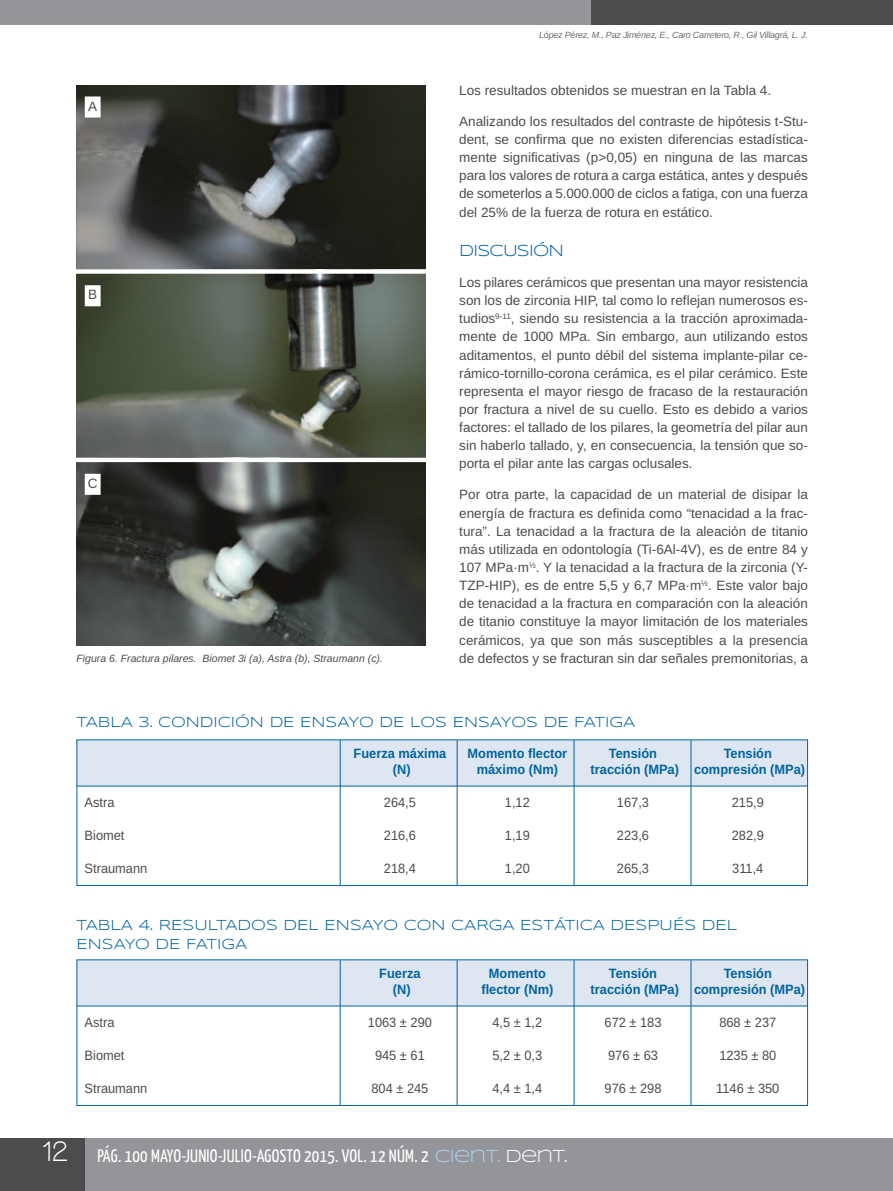
<style>
.page{position:relative;width:893px;height:1191px;background:#fff}
.page>*{position:absolute;margin:0;border:0;box-sizing:border-box;transform-origin:0 0}
.t1{font:18px "Yanone Kaffeesatz";letter-spacing:.015em;color:#fff}
.t2{font:16.5px "Syncopate";letter-spacing:-.05em;color:#00649e}
.t3{font:15px/19.5px "Syncopate";color:#00649e}
.t4{font:13.5px/18.1px "Arimo";color:#4b4c4d;text-align:justify}
.t5{font:13.5px "Arimo";color:#4b4c4d;scale:.95 1}
.t6{font:700 13.5px "Arimo";color:#00649e;scale:.95 1}
.t7{font:italic 10.5px "Arimo";color:#4b4c4d}
.t8{font:italic 9px "Arimo";letter-spacing:-.025em;color:#6c6d70}
.s1{font-family:"Walkway";font-weight:700;font-size:30px}
.s2{font-family:"Syncopate";color:#add2ed}
.s3{font-family:"Syncopate"}
</style>
<div class="page">
<div style="left:0;top:1138px;width:893px;height:53px;background:#939598"></div>
<div style="left:0;top:0;width:599px;height:25px;background:#939598"></div>
<div style="left:591px;top:0;width:302px;height:25px;background:#4b4c4d"></div>
<div style="left:0;top:1138px;width:85px;height:53px;background:#4b4c4d"></div>
<img style="left:77px;top:85px;width:348px;height:184px">
<img style="left:77px;top:274px;width:348px;height:371px">
<div style="left:63px;top:457px;width:368px;height:5px;background:#fff"></div>
<div style="left:77px;top:740px;width:731px;height:45px;background:#dee6f1"></div>
<div style="left:77px;top:739px;width:731px;height:147px;border:1px solid #00649e"></div>
<hr style="left:77px;top:785px;width:731px;height:1px;background:#00649e">
<hr style="left:340px;top:740px;width:1px;height:146px;background:#00649e">
<hr style="left:457px;top:740px;width:1px;height:146px;background:#00649e">
<hr style="left:574px;top:740px;width:1px;height:146px;background:#00649e">
<div style="left:77px;top:960px;width:731px;height:45px;background:#dee6f1"></div>
<hr style="left:77px;top:1005px;width:731px;height:1px;background:#00649e">
<hr style="left:340px;top:960px;width:1px;height:146px;background:#00649e">
<hr style="left:457px;top:960px;width:1px;height:146px;background:#00649e">
<hr style="left:574px;top:960px;width:1px;height:146px;background:#00649e">
<hr style="left:691px;top:740px;width:1px;height:146px;background:#00649e">
<hr style="left:691px;top:960px;width:1px;height:146px;background:#00649e">
<div style="left:85px;top:97px;width:15px;height:20px;background:#fff"></div>
<div style="left:85px;top:286px;width:15px;height:19px;background:#fff"></div>
<div style="left:85px;top:285px;width:15px;height:21px;border:1px solid #fff"></div>
<div style="left:85px;top:474px;width:15px;height:20px;background:#fff"></div>
<p class="t4" style="left:88px;top:97px;width:11px">A</p>
<p class="t4" style="left:88px;top:285px;width:11px">B</p>
<p class="t4" style="left:88px;top:474px;width:11px">C</p>
<p class="t7" style="left:76px;top:652px;width:308px">Figura 6. Fractura pilares. biomet 3i (a), astra (b), Straumann (c).</p>
<p class="t8" style="left:539px;top:30px;width:270px">López pérez, M., paz Jiménez, e., Caro Carretero, r., Gil Villagrá, L. J.</p>
<p class="t4" style="left:459px;top:81px;width:313px">Los resultados obtenidos se muestran en la Tabla 4.</p>
<p class="t4" style="left:459px;top:112px;width:350px">Analizando los resultados del contraste de hipótesis t-Stu&shy;dent, se confirma que no existen diferencias estadística&shy;mente significativas (p&gt;0,05) en ninguna de las marcas para los valores de rotura a carga estática, antes y después de someterlos a 5.000.000 de ciclos a fatiga, con una fuerza del 25% de la fuerza de rotura en estático.</p>
<p class="t2" style="left:459px;top:241px;width:106px">DISCUSIÓN</p>
<p class="t4" style="left:459px;top:273px;width:350px">Los pilares cerámicos que presentan una mayor resistencia son los de zirconia hIP, tal como lo reflejan numerosos es&shy;tudios<sup>9-11</sup>, siendo su resistencia a la tracción aproximada&shy;mente de 1000 MPa. Sin embargo, aun utilizando estos aditamentos, el punto débil del sistema implante-pilar ce&shy;rámico-tornillo-corona cerámica, es el pilar cerámico. Este representa el mayor riesgo de fracaso de la restauración por fractura a nivel de su cuello. Esto es debido a varios factores: el tallado de los pilares, la geometría del pilar aun sin haberlo tallado, y, en consecuencia, la tensión que so&shy;porta el pilar ante las cargas oclusales.</p>
<p class="t4" style="left:459px;top:485px;width:350px">Por otra parte, la capacidad de un material de disipar la energía de fractura es definida como “tenacidad a la frac&shy;tura”. La tenacidad a la fractura de la aleación de titanio más utilizada en odontología (Ti-6Al-4V), es de entre 84 y 107 MPa·m<sup>½</sup>. y la tenacidad a la fractura de la zirconia (y-TZP-hIP), es de entre 5,5 y 6,7 MPa·m<sup>½</sup>. Este valor bajo de tenacidad a la fractura en comparación con la aleación de titanio constituye la mayor limitación de los materiales cerámicos, ya que son más susceptibles a la presencia de defectos y se fracturan sin dar señales premonitorias, a</p>
<p class="t3" style="left:77px;top:712px;width:560px">TABLA 3. CONDICIÓN DE ENSAYO DE LOS ENSAYOS DE FATIGA</p>
<p class="t6" style="left:354px;top:745px;width:99px">Fuerza máxima</p>
<p class="t6" style="left:467px;top:745px;width:106px">Momento flector</p>
<p class="t6" style="left:609px;top:745px;width:52px">Tensión</p>
<p class="t6" style="left:724px;top:745px;width:52px">Tensión</p>
<p class="t6" style="left:393px;top:761px;width:20px">(N)</p>
<p class="t6" style="left:477px;top:761px;width:87px">máximo (Nm)</p>
<p class="t6" style="left:591px;top:761px;width:227px">tracción (MPa) compresión (MPa)</p>
<p class="t5" style="left:85px;top:794px;width:33px">Astra</p>
<p class="t5" style="left:384px;top:794px;width:35px">264,5</p>
<p class="t5" style="left:505px;top:794px;width:28px">1,12</p>
<p class="t5" style="left:617px;top:794px;width:35px">167,3</p>
<p class="t5" style="left:732px;top:794px;width:35px">215,9</p>
<p class="t5" style="left:85px;top:827px;width:44px">Biomet</p>
<p class="t5" style="left:384px;top:827px;width:35px">216,6</p>
<p class="t5" style="left:505px;top:827px;width:28px">1,19</p>
<p class="t5" style="left:617px;top:827px;width:35px">223,6</p>
<p class="t5" style="left:732px;top:827px;width:35px">282,9</p>
<p class="t5" style="left:85px;top:861px;width:68px">Straumann</p>
<p class="t5" style="left:384px;top:861px;width:35px">218,4</p>
<p class="t5" style="left:505px;top:861px;width:28px">1,20</p>
<p class="t5" style="left:617px;top:861px;width:35px">265,3</p>
<p class="t5" style="left:732px;top:861px;width:34px">311,4</p>
<p class="t3" style="left:77px;top:914px;width:662px">TABLA 4. RESULTADOS DEL ENSAYO CON CARGA ESTÁTICA DESPUÉS DEL<br>ENSAYO DE FATIGA</p>
<p class="t6" style="left:379px;top:965px;width:45px">Fuerza</p>
<p class="t6" style="left:489px;top:965px;width:61px">Momento</p>
<p class="t6" style="left:609px;top:965px;width:52px">Tensión</p>
<p class="t6" style="left:724px;top:965px;width:52px">Tensión</p>
<p class="t6" style="left:393px;top:981px;width:20px">(N)</p>
<p class="t6" style="left:481px;top:981px;width:77px">flector (Nm)</p>
<p class="t6" style="left:591px;top:981px;width:227px">tracción (MPa) compresión (MPa)</p>
<p class="t5" style="left:85px;top:1014px;width:33px">Astra</p>
<p class="t5" style="left:368px;top:1014px;width:69px">1063 ± 290</p>
<p class="t5" style="left:492px;top:1014px;width:54px">4,5 ± 1,2</p>
<p class="t5" style="left:604px;top:1014px;width:61px">672 ± 183</p>
<p class="t5" style="left:719px;top:1014px;width:61px">868 ± 237</p>
<p class="t5" style="left:85px;top:1047px;width:44px">Biomet</p>
<p class="t5" style="left:375px;top:1047px;width:54px">945 ± 61</p>
<p class="t5" style="left:492px;top:1047px;width:54px">5,2 ± 0,3</p>
<p class="t5" style="left:608px;top:1047px;width:54px">976 ± 63</p>
<p class="t5" style="left:719px;top:1047px;width:61px">1235 ± 80</p>
<p class="t5" style="left:85px;top:1080px;width:68px">Straumann</p>
<p class="t5" style="left:371px;top:1080px;width:61px">804 ± 245</p>
<p class="t5" style="left:492px;top:1080px;width:54px">4,4 ± 1,4</p>
<p class="t5" style="left:604px;top:1080px;width:61px">976 ± 298</p>
<p class="t5" style="left:716px;top:1080px;width:68px">1146 ± 350</p>
<h1 class="t1" style="left:41px;top:1144px;width:528px"><span class="s1">12</span> PÁG. 100 MAYO-JUNIO-JULIO-AGOSTO 2015. VOL. 12 NÚM. 2 <span class="s2">CIENT.</span> <span class="s3">DENT.</span></h1>
</div>
